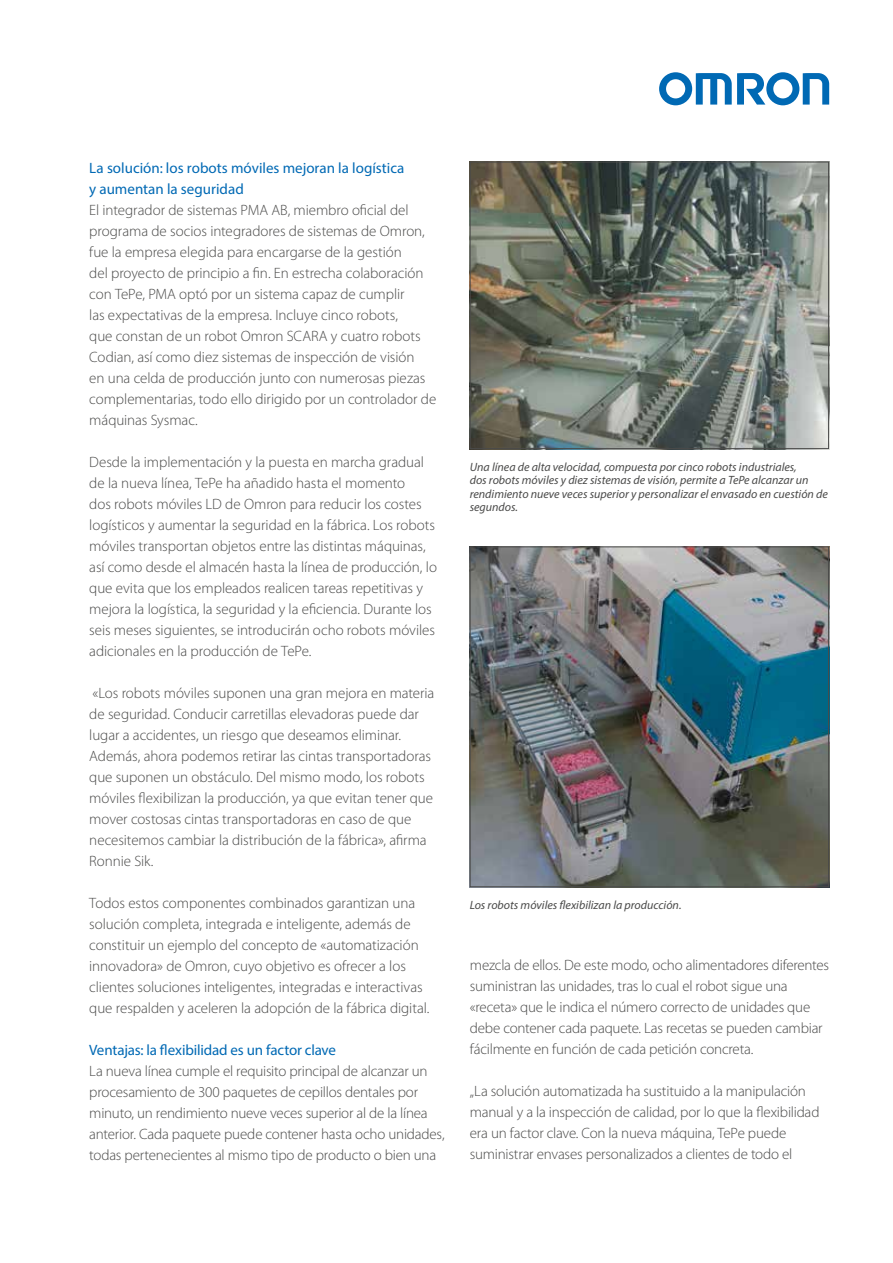
<style>
.page{position:relative;width:893px;height:1263px;background:#fff}
.page>*{position:absolute;margin:0;border:0;box-sizing:border-box;transform-origin:0 0}
.t1{font:300 15px/21px "Myriad Pro";letter-spacing:-.005em;color:#4a4a49}
.t2{font:15px/21px "Myriad Pro";color:#0069b4}
.t3{font:italic 12px/13.5px "Myriad Pro";color:#4a4a49}
</style>
<div class="page">
<svg style="left:659px;top:72px;width:170px;height:33px"></svg>
<img style="left:472px;top:164px;width:355px;height:283px">
<div style="left:470px;top:162px;width:359px;height:287px;border:1px solid #4a4a49"></div>
<img style="left:472px;top:548px;width:355px;height:337px">
<div style="left:470px;top:546px;width:359px;height:341px;border:1px solid #4a4a49"></div>
<p class="t2" style="left:89px;top:157px;width:317px">La solución: los robots móviles mejoran la logística y aumentan la seguridad</p>
<p class="t1" style="left:89px;top:200px;width:348px">El integrador de sistemas PMA AB, miembro oficial del programa de socios integradores de sistemas de Omron, fue la empresa elegida para encargarse de la gestión<br>del proyecto de principio a fin. En estrecha colaboración con TePe, PMA optó por un sistema capaz de cumplir<br>las expectativas de la empresa. Incluye cinco robots,<br>que constan de un robot Omron SCARA y cuatro robots Codian, así como diez sistemas de inspección de visión<br>en una celda de producción junto con numerosas piezas complementarias, todo ello dirigido por un controlador de máquinas Sysmac.</p>
<p class="t1" style="left:89px;top:452px;width:349px">Desde la implementación y la puesta en marcha gradual de la nueva línea, TePe ha añadido hasta el momento<br>dos robots móviles LD de Omron para reducir los costes logísticos y aumentar la seguridad en la fábrica. Los robots móviles transportan objetos entre las distintas máquinas, así como desde el almacén hasta la línea de producción, lo que evita que los empleados realicen tareas repetitivas y mejora la logística, la seguridad y la eficiencia. Durante los seis meses siguientes, se introducirán ocho robots móviles adicionales en la producción de TePe.</p>
<p class="t1" style="left:89px;top:683px;width:347px">«Los robots móviles suponen una gran mejora en materia de seguridad. Conducir carretillas elevadoras puede dar lugar a accidentes, un riesgo que deseamos eliminar.<br>Además, ahora podemos retirar las cintas transportadoras que suponen un obstáculo. Del mismo modo, los robots móviles flexibilizan la producción, ya que evitan tener que mover costosas cintas transportadoras en caso de que necesitemos cambiar la distribución de la fábrica», afirma Ronnie Sik.</p>
<p class="t1" style="left:89px;top:893px;width:342px">Todos estos componentes combinados garantizan una solución completa, integrada e inteligente, además de constituir un ejemplo del concepto de «automatización innovadora» de Omron, cuyo objetivo es ofrecer a los clientes soluciones inteligentes, integradas e interactivas que respalden y aceleren la adopción de la fábrica digital.</p>
<p class="t2" style="left:89px;top:1039px;width:248px">Ventajas: la flexibilidad es un factor clave</p>
<p class="t1" style="left:89px;top:1061px;width:357px">La nueva línea cumple el requisito principal de alcanzar un procesamiento de 300 paquetes de cepillos dentales por minuto, un rendimiento nueve veces superior al de la línea anterior. Cada paquete puede contener hasta ocho unidades, todas pertenecientes al mismo tipo de producto o bien una</p>
<p class="t3" style="left:470px;top:460px;width:360px">Una línea de alta velocidad, compuesta por cinco robots industriales,<br>dos robots móviles y diez sistemas de visión, permite a TePe alcanzar un rendimiento nueve veces superior y personalizar el envasado en cuestión de segundos.</p>
<p class="t3" style="left:470px;top:898px;width:213px">Los robots móviles flexibilizan la producción.</p>
<p class="t1" style="left:470px;top:954px;width:361px">mezcla de ellos. De este modo, ocho alimentadores diferentes suministran las unidades, tras lo cual el robot sigue una «receta» que le indica el número correcto de unidades que debe contener cada paquete. Las recetas se pueden cambiar fácilmente en función de cada petición concreta.</p>
<p class="t1" style="left:470px;top:1080px;width:351px">„La solución automatizada ha sustituido a la manipulación manual y a la inspección de calidad, por lo que la flexibilidad era un factor clave. Con la nueva máquina, TePe puede suministrar envases personalizados a clientes de todo el</p>
</div>
